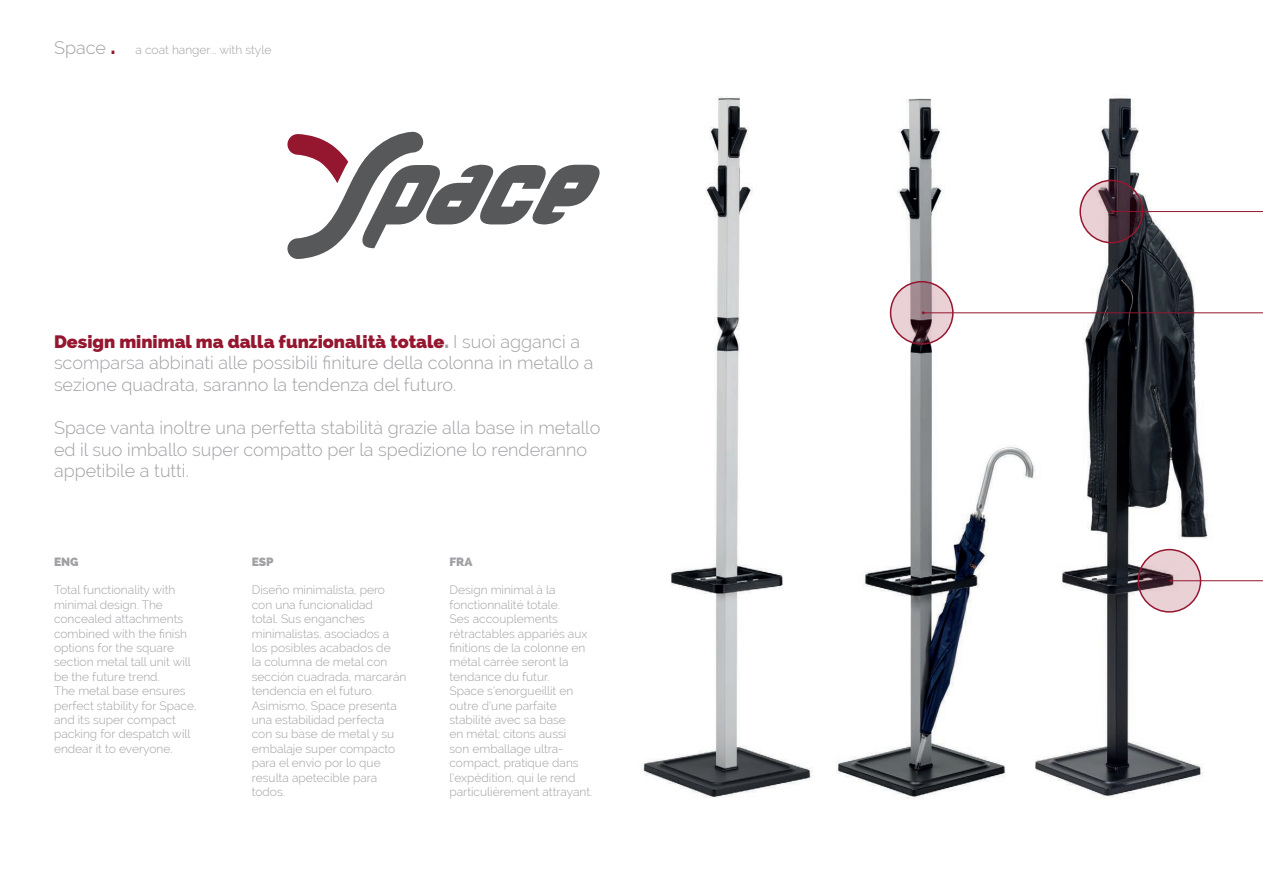
<style>
.page{position:relative;width:1263px;height:893px;background:#fff}
.page>*{position:absolute;margin:0;border:0;box-sizing:border-box;transform-origin:0 0}
.t1{font:300 18px/21.6px "Raleway";color:#a1a1a5}
.t2{font:300 12px/14.4px "Raleway";color:#a1a1a5}
.t3{font:800 12px "Raleway";color:#a1a1a5}
.s1{font-size:18px}
.s2{font-weight:800;font-size:18px;color:#95162f}
.s3{font-weight:800;color:#95162f}
.s4{font-weight:800}
</style>
<div class="page">
<img style="left:641px;top:96px;width:172px;height:702px">
<img style="left:1054px;top:98px;width:171px;height:701px">
<img style="left:837px;top:98px;width:217px;height:701px">
<svg style="left:287px;top:132px;width:313px;height:127px"></svg>
<hr style="left:1171px;top:580px;width:92px;height:1px;background:#95162f">
<hr style="left:923px;top:312px;width:340px;height:1px;background:#95162f">
<hr style="left:1113px;top:211px;width:150px;height:1px;background:#95162f">
<svg style="left:1138px;top:550px;width:62px;height:62px;background:#c6aab0"></svg>
<div style="left:1137px;top:549px;width:64px;height:64px;border:2px solid #95162f;border-radius:50%"></div>
<svg style="left:890px;top:282px;width:63px;height:62px;background:#b99ca3"></svg>
<div style="left:890px;top:281px;width:64px;height:64px;border:2px solid #95162f;border-radius:50%"></div>
<svg style="left:1080px;top:180px;width:62px;height:63px;background:#81656e"></svg>
<div style="left:1079px;top:180px;width:64px;height:63px;border:2px solid #95162f;border-radius:50%"></div>
<p class="t2" style="left:54px;top:43px;width:219px"><span class="s1">Space</span> <span class="s2">.</span> a coat hanger... with style</p>
<p class="t1" style="left:54px;top:330px;width:541px"><span class="s3">Design minimal ma dalla funzionalità totale</span><span class="s4">.</span> I suoi agganci a scomparsa abbinati alle possibili finiture della colonna in metallo a sezione quadrata, saranno la tendenza del futuro.</p>
<p class="t1" style="left:54px;top:417px;width:548px">Space vanta inoltre una perfetta stabilità grazie alla base in metallo ed il suo imballo super compatto per la spedizione lo renderanno appetibile a tutti.</p>
<p class="t3" style="left:54px;top:555px;width:26px">ENG</p>
<p class="t3" style="left:252px;top:555px;width:23px">ESP</p>
<p class="t3" style="left:449px;top:555px;width:24px">FRA</p>
<p class="t2" style="left:54px;top:583px;width:138px">Total functionality with minimal design. The concealed attachments combined with the finish options for the square section metal tall unit will be the future trend.</p>
<p class="t2" style="left:54px;top:684px;width:144px">The metal base ensures perfect stability for Space, and its super compact packing for despatch will endear it to everyone.</p>
<p class="t2" style="left:252px;top:583px;width:156px">Diseño minimalista, pero con una funcionalidad<br>total. Sus enganches minimalistas, asociados a los posibles acabados de<br>la columna de metal con sección cuadrada, marcarán tendencia en el futuro.</p>
<p class="t2" style="left:252px;top:698px;width:147px">Asimismo, Space presenta una estabilidad perfecta con su base de metal y su embalaje super compacto para el envío por lo que resulta apetecible para todos.</p>
<p class="t2" style="left:449px;top:583px;width:139px">Design minimal à la fonctionnalité totale.<br>Ses accouplements rétractables appariés aux finitions de la colonne en métal carrée seront la tendance du futur.</p>
<p class="t2" style="left:449px;top:684px;width:144px">Space s’enorgueillit en outre d’une parfaite stabilité avec sa base<br>en métal; citons aussi<br>son emballage ultra&shy;compact, pratique dans l’expédition, qui le rend particulièrement attrayant.</p>
</div>
